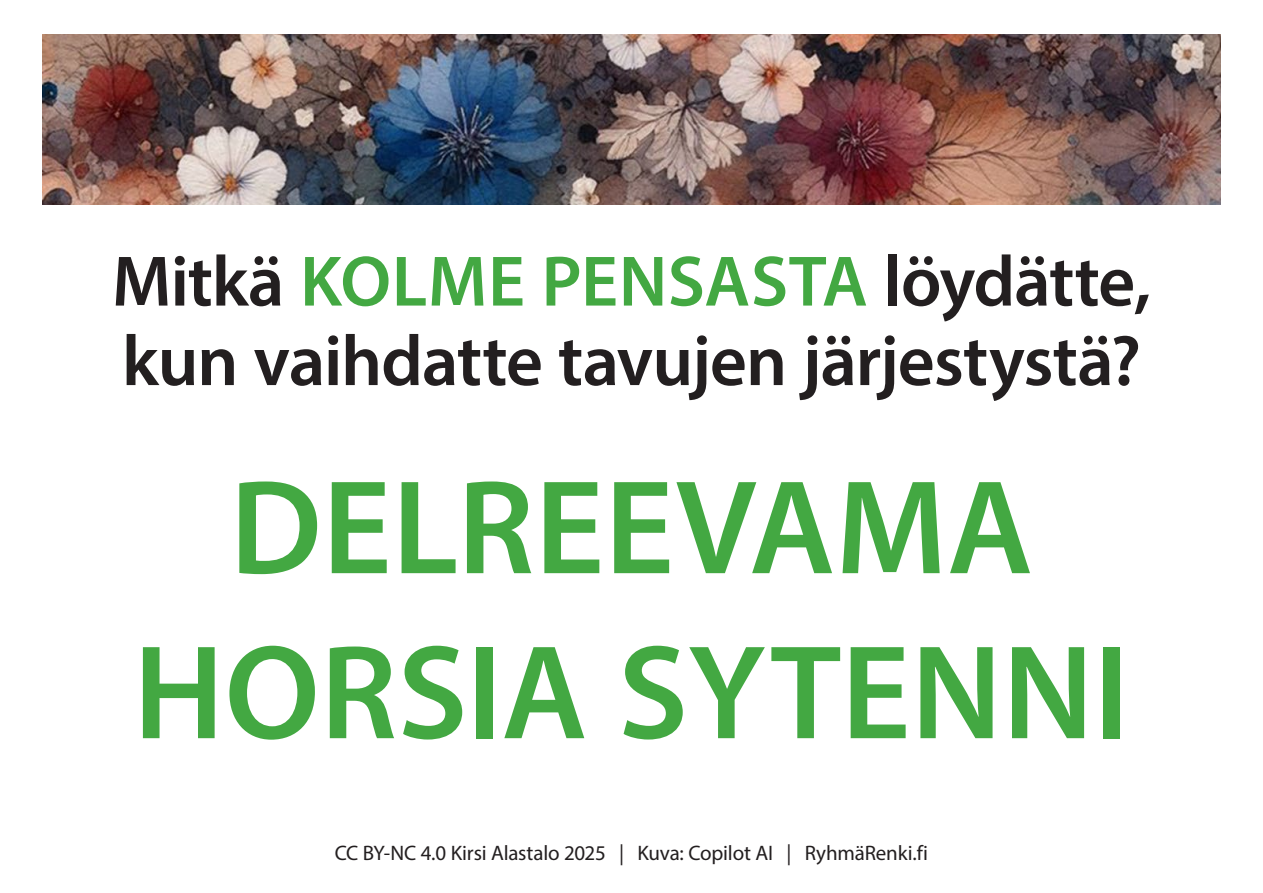
<style>
.page{position:relative;width:1263px;height:893px;background:#fff}
.page>*{position:absolute;margin:0;border:0;box-sizing:border-box;transform-origin:0 0}
.anagrammi{font:600 135px/165px "Myriad Pro";color:#43a842;text-align:center}
.kysymys-iso{font:600 72px/79.5px "Myriad Pro";letter-spacing:-.015em;color:#231f20}
.t1{font:21px "Myriad Pro";letter-spacing:-.01em;color:#231f20}
.s1{color:#43a842}
</style>
<div class="page">
<img style="left:43px;top:34px;width:1177px;height:170px">
<p class="kysymys-iso" style="left:112px;top:240px;width:1041px">Mitkä <span class="s1">KOLME PENSASTA</span> löydätte, kun vaihdatte tavujen järjestystä?</p>
<p class="anagrammi" style="left:133px;top:442px;width:998px">DELREEVAMA<br>HORSIA SYTENNI</p>
<p class="t1" style="left:335px;top:840px;width:595px">CC BY-NC 4.0 Kirsi Alastalo 2025 | Kuva: Copilot AI | RyhmäRenki.fi</p>
</div>
